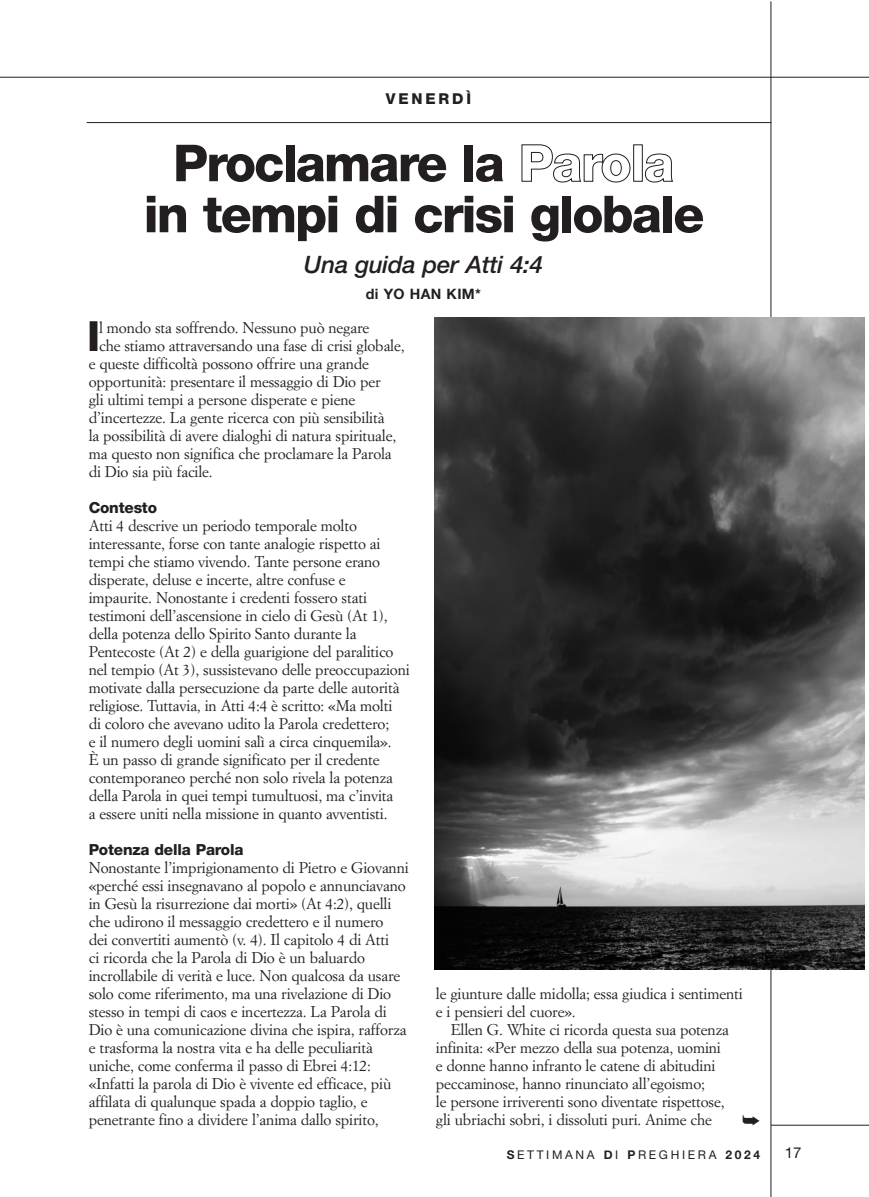
<style>
.page{position:relative;width:869px;height:1197px;background:#fff}
.page>*{position:absolute;margin:0;border:0;box-sizing:border-box;transform-origin:0 0}
.t1{font:800 51px/51px "Helvetica Neue";letter-spacing:-.04em;color:#231f20;text-align:center}
.t2{font:800 41.7px "Helvetica Neue";color:#231f20}
.t3{font:italic 500 24px "Helvetica Neue";letter-spacing:-.01em;color:#231f20}
.t4{font:15.3px/18px "Simoncini Garamond";letter-spacing:-.01em;color:#231f20}
.t5{font:800 15.3px "Helvetica Neue";letter-spacing:-.015em;color:#231f20}
.t6{font:800 15px "Helvetica Neue";letter-spacing:.19em;color:#231f20}
.t7{font:15px "Helvetica Neue";color:#231f20}
.t8{font:700 14.25px "Helvetica Neue";letter-spacing:.03em;color:#231f20}
.t9{font:12px "Helvetica Neue";letter-spacing:.22em;color:#231f20}
.s1{color:#fff}
.s2{font-weight:700}
</style>
<div class="page">
<hr style="left:0;top:77px;width:869px;height:1px;background:#231f20">
<hr style="left:771px;top:1124px;width:98px;height:1px;background:#231f20">
<hr style="left:87px;top:122px;width:684px;height:1px;background:#231f20">
<hr style="left:771px;top:1px;width:1px;height:1195px;background:#231f20">
<img style="left:434px;top:318px;width:430px;height:651px">
<p class="t6" style="left:386px;top:93px;width:87px">VENERDÌ</p>
<h1 class="t1" style="left:144px;top:142px;width:562px">Proclamare la <span class="s1">Parola<br></span>in tempi di crisi globale</h1>
<h3 class="t3" style="left:304px;top:256px;width:240px">Una guida per Atti 4:4</h3>
<p class="t8" style="left:366px;top:285px;width:117px">DI YO HAN KIM*</p>
<h2 class="t2" style="left:87px;top:321px;width:15px">I</h2>
<p class="t4" style="left:99px;top:319px;width:272px">l mondo sta soffrendo. Nessuno può negare</p>
<p class="t4" style="left:99px;top:337px;width:307px">che stiamo attraversando una fase di crisi globale,</p>
<p class="t4" style="left:89px;top:355px;width:282px">e queste difficoltà possono offrire una grande</p>
<p class="t4" style="left:89px;top:373px;width:294px">opportunità: presentare il messaggio di Dio per</p>
<p class="t4" style="left:89px;top:391px;width:268px">gli ultimi tempi a persone disperate e piene</p>
<p class="t4" style="left:89px;top:409px;width:297px">d’incertezze. La gente ricerca con più sensibilità</p>
<p class="t4" style="left:89px;top:427px;width:309px">la possibilità di avere dialoghi di natura spirituale,</p>
<p class="t4" style="left:89px;top:445px;width:305px">ma questo non significa che proclamare la Parola</p>
<p class="t4" style="left:89px;top:463px;width:126px">di Dio sia più facile.</p>
<p class="t5" style="left:89px;top:502px;width:70px">Contesto</p>
<p class="t4" style="left:89px;top:517px;width:323px">Atti 4 descrive un periodo temporale molto interessante, forse con tante analogie rispetto ai tempi che stiamo vivendo. Tante persone erano disperate, deluse e incerte, altre confuse e impaurite. Nonostante i credenti fossero stati testimoni dell’ascensione in cielo di Gesù (At 1), della potenza dello Spirito Santo durante la Pentecoste (At 2) e della guarigione del paralitico nel tempio (At 3), sussistevano delle preoccupazioni motivate dalla persecuzione da parte delle autorità religiose. Tuttavia, in Atti 4:4 è scritto: «Ma molti<br>di coloro che avevano udito la Parola credettero;<br>e il numero degli uomini salì a circa cinquemila».<br>È un passo di grande significato per il credente contemporaneo perché non solo rivela la potenza della Parola in quei tempi tumultuosi, ma c’invita<br>a essere uniti nella missione in quanto avventisti.</p>
<p class="t5" style="left:89px;top:844px;width:156px">Potenza della Parola</p>
<p class="t4" style="left:89px;top:859px;width:322px">Nonostante l’imprigionamento di Pietro e Giovanni «perché essi insegnavano al popolo e annunciavano in Gesù la risurrezione dai morti» (At 4:2), quelli che udirono il messaggio credettero e il numero<br>dei convertiti aumentò (v. 4). Il capitolo 4 di Atti<br>ci ricorda che la Parola di Dio è un baluardo incrollabile di verità e luce. Non qualcosa da usare solo come riferimento, ma una rivelazione di Dio stesso in tempi di caos e incertezza. La Parola di Dio è una comunicazione divina che ispira, rafforza e trasforma la nostra vita e ha delle peculiarità uniche, come conferma il passo di Ebrei 4:12: «Infatti la parola di Dio è vivente ed efficace, più affilata di qualunque spada a doppio taglio, e penetrante fino a dividere l’anima dallo spirito,</p>
<p class="t4" style="left:436px;top:985px;width:308px">le giunture dalle midolla; essa giudica i sentimenti e i pensieri del cuore».</p>
<p class="t4" style="left:436px;top:1021px;width:294px;text-indent:15px">Ellen G. White ci ricorda questa sua potenza infinita: «Per mezzo della sua potenza, uomini e donne hanno infranto le catene di abitudini peccaminose, hanno rinunciato all’egoismo;<br>le persone irriverenti sono diventate rispettose, gli ubriachi sobri, i dissoluti puri. Anime che</p>
<p class="t9" style="left:507px;top:1150px;width:255px"><span class="s2">S</span>ETTIMANA <span class="s2">D</span>I <span class="s2">P</span>REGHIERA <span class="s2">2024</span></p>
<p class="t7" style="left:785px;top:1147px;width:18px">17</p>
</div>
